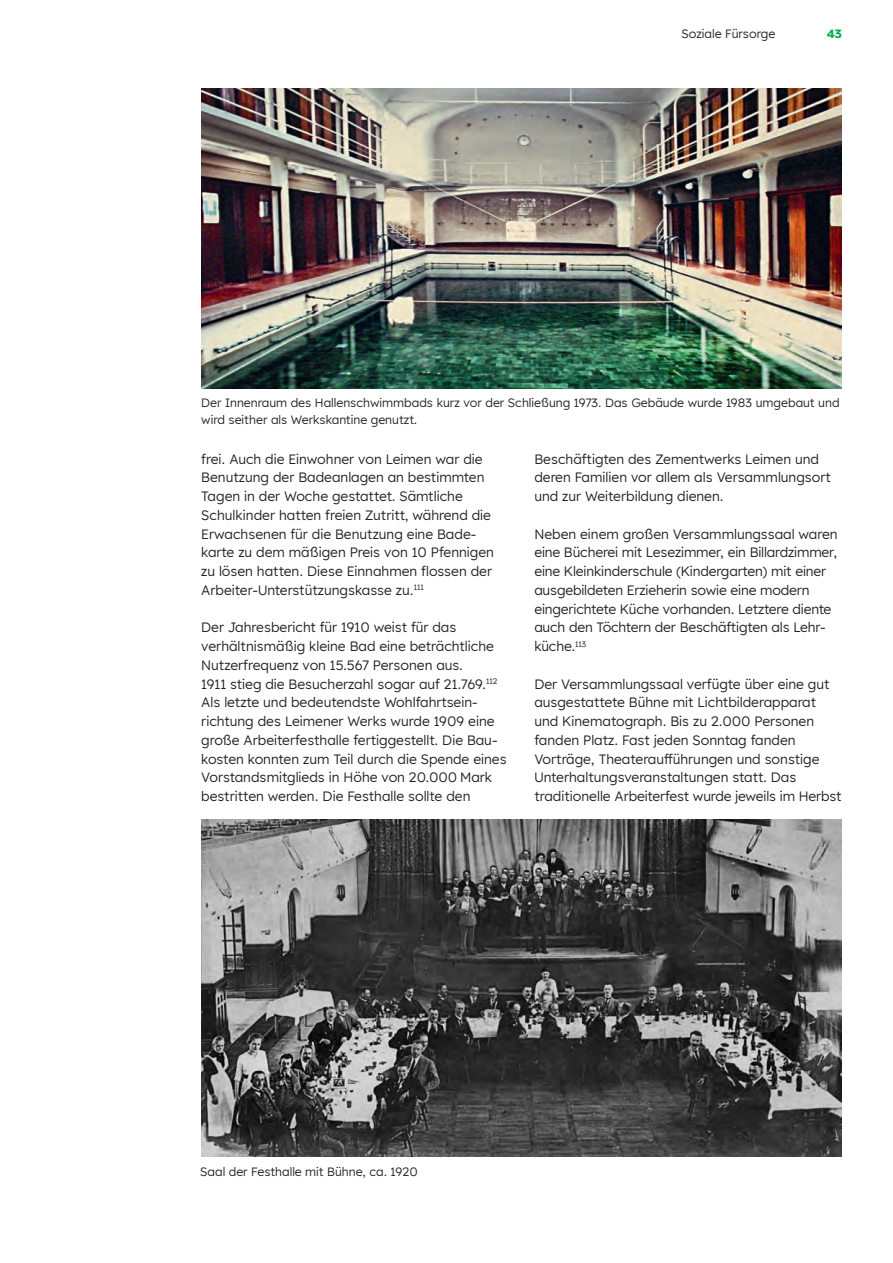
<style>
.page{position:relative;width:893px;height:1263px;background:#fff}
.page>*{position:absolute;margin:0;border:0;box-sizing:border-box;transform-origin:0 0}
.t1{font:13.5px/18.8px "Lexend HM";color:#231f20}
.t2{font:12px/16.5px "Lexend HM";color:#231f20}
.t3{font:700 12px "Lexend HM";color:#07ac4b}
</style>
<div class="page">
<img style="left:201px;top:89px;width:641px;height:300px">
<img style="left:201px;top:820px;width:641px;height:336px">
<p class="t2" style="left:682px;top:25px;width:95px">Soziale Fürsorge</p>
<p class="t3" style="left:827px;top:24px;width:17px">43</p>
<p class="t2" style="left:201px;top:394px;width:640px">Der Innenraum des Hallenschwimmbads kurz vor der Schließung 1973. Das Gebäude wurde 1983 umgebaut und wird seither als Werkskantine genutzt.</p>
<p class="t1" style="left:201px;top:449px;width:294px">frei. Auch die Einwohner von Leimen war die Benutzung der Badeanlagen an bestimmten Tagen in der Woche gestattet. Sämtliche Schulkinder hatten freien Zutritt, während die Erwachsenen für die Benutzung eine Bade&shy;karte zu dem mäßigen Preis von 10 Pfennigen zu lösen hatten. Diese Einnahmen flossen der Arbeiter-Unterstützungskasse zu.<sup>111</sup></p>
<p class="t1" style="left:201px;top:617px;width:307px">Der Jahresbericht für 1910 weist für das verhältnismäßig kleine Bad eine beträchtliche Nutzerfrequenz von 15.567 Personen aus.<br>1911 stieg die Besucherzahl sogar auf 21.769.<sup>112<br></sup>Als letzte und bedeutendste Wohlfahrtsein&shy;richtung des Leimener Werks wurde 1909 eine große Arbeiterfesthalle fertiggestellt. Die Bau&shy;kosten konnten zum Teil durch die Spende eines Vorstandsmitglieds in Höhe von 20.000 Mark bestritten werden. Die Festhalle sollte den</p>
<p class="t1" style="left:534px;top:449px;width:298px">Beschäftigten des Zementwerks Leimen und deren Familien vor allem als Versammlungsort und zur Weiterbildung dienen.</p>
<p class="t1" style="left:534px;top:524px;width:305px">Neben einem großen Versammlungssaal waren eine Bücherei mit Lesezimmer, ein Billardzimmer, eine Kleinkinderschule (Kindergarten) mit einer ausgebildeten Erzieherin sowie eine modern eingerichtete Küche vorhanden. Letztere diente auch den Töchtern der Beschäftigten als Lehr&shy;küche.<sup>113</sup></p>
<p class="t1" style="left:534px;top:674px;width:309px">Der Versammlungssaal verfügte über eine gut ausgestattete Bühne mit Lichtbilderapparat und Kinematograph. Bis zu 2.000 Personen fanden Platz. Fast jeden Sonntag fanden Vorträge, Theateraufführungen und sonstige Unterhaltungsveranstaltungen statt. Das traditionelle Arbeiterfest wurde jeweils im Herbst</p>
<p class="t2" style="left:200px;top:1163px;width:219px">Saal der Festhalle mit Bühne, ca. 1920</p>
</div>
